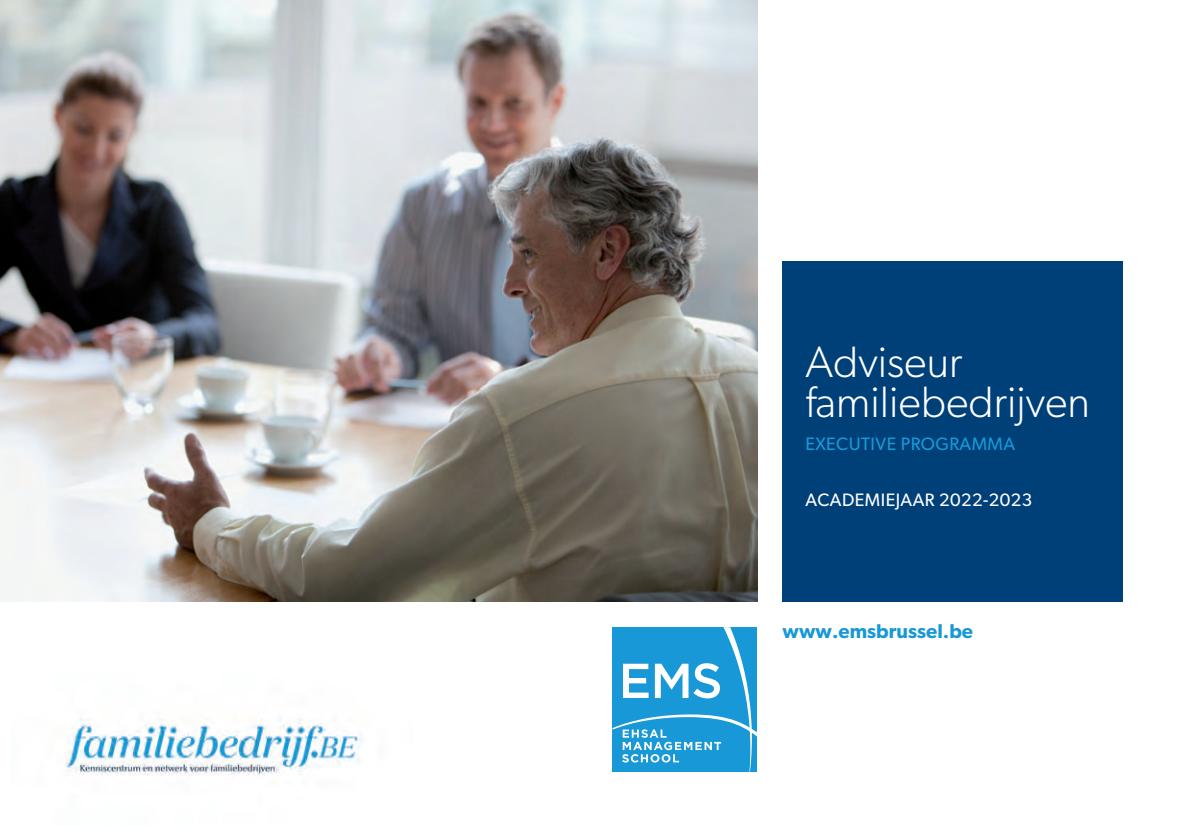
<style>
.page{position:relative;width:1191px;height:840px;background:#fff}
.page>*{position:absolute;margin:0;border:0;box-sizing:border-box;transform-origin:0 0}
.t1{font:300 44px/40px "Gibson";color:#fff}
.t2{font:600 20px "Gibson";color:#1898d6}
.t3{font:18px "Gibson";letter-spacing:.025em;color:#fff}
.t4{font:18px "Gibson";letter-spacing:.025em;color:#1898d6}
</style>
<div class="page">
<div style="left:782px;top:261px;width:341px;height:340px;background:#004079"></div>
<img style="left:0;top:0;width:757px;height:601px">
<svg style="left:612px;top:627px;width:145px;height:144px;background:#39a7db"></svg>
<img style="left:64px;top:717px;width:299px;height:59px">
<p class="t1" style="left:805px;top:341px;width:286px">Adviseur familiebedrijven</p>
<p class="t4" style="left:805px;top:433px;width:211px">EXECUTIVE PROGRAMMA</p>
<p class="t3" style="left:805px;top:488px;width:229px">ACADEMIEJAAR 2022-2023</p>
<p class="t2" style="left:782px;top:618px;width:192px">www.emsbrussel.be</p>
</div>
